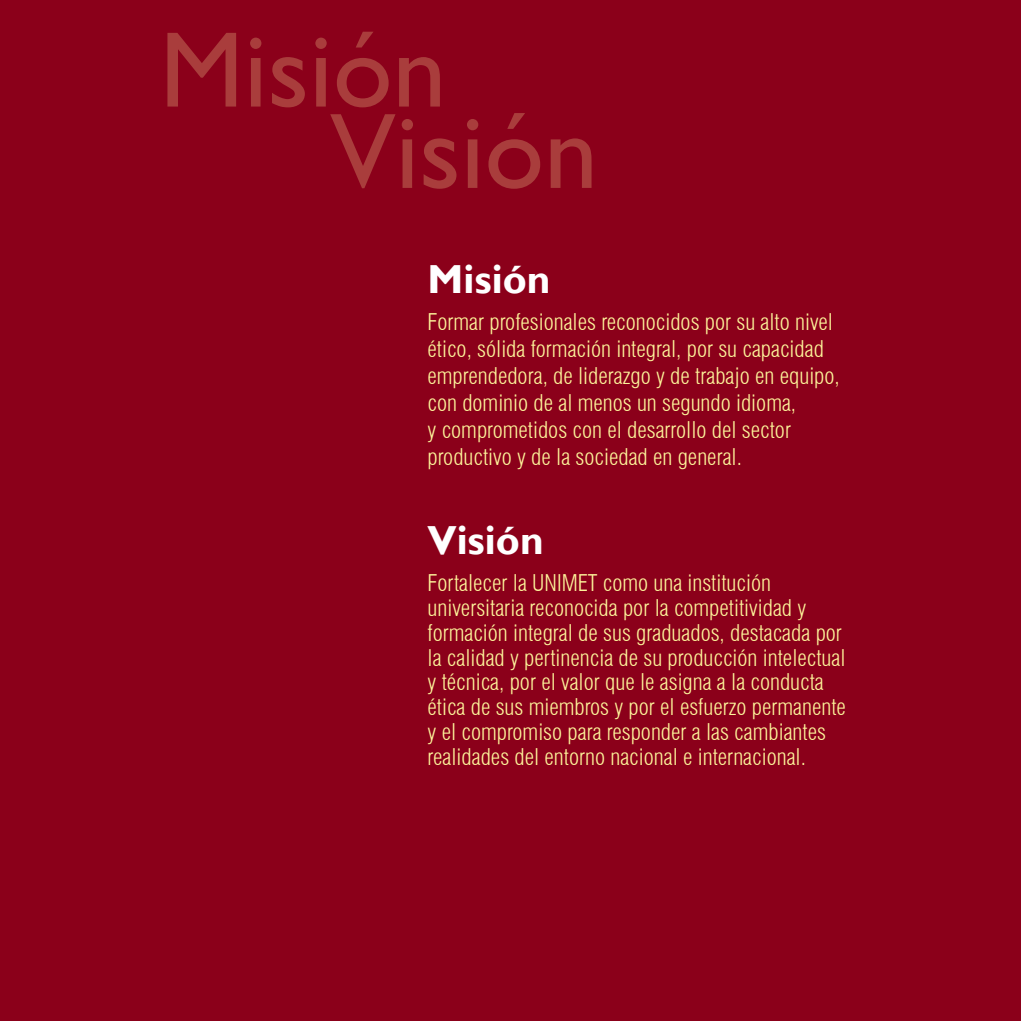
<style>
.page{position:relative;width:1021px;height:1021px;background:#fff}
.page>*{position:absolute;margin:0;border:0;box-sizing:border-box;transform-origin:0 0}
.t1{font:108px/81.2px "Gill Sans";color:#a93d3c}
.t2{font:700 40.5px "Gill Sans";color:#fff}
.t3{font:300 condensed 22.5px/24.8px "Swiss 721 BT";color:#fdf49a}
</style>
<div class="page">
<div style="left:0;top:0;width:1020px;height:1020px;background:#8b001a"></div>
<h1 class="t1" style="left:330px;top:32px;width:269px;text-indent:-171px">Misión<br>Visión</h1>
<h2 class="t2" style="left:427px;top:255px;width:124px">Misión</h2>
<p class="t3" style="left:427px;top:308px;width:414px;line-height:27px">Formar profesionales reconocidos por su alto nivel ético, sólida formación integral, por su capacidad emprendedora, de liderazgo y de trabajo en equipo, con dominio de al menos un segundo idioma,<br>y comprometidos con el desarrollo del sector productivo y de la sociedad en general.</p>
<h2 class="t2" style="left:427px;top:516px;width:118px">Visión</h2>
<p class="t3" style="left:427px;top:571px;width:420px">Fortalecer la UNIMET como una institución universitaria reconocida por la competitividad y formación integral de sus graduados, destacada por la calidad y pertinencia de su producción intelectual y técnica, por el valor que le asigna a la conducta ética de sus miembros y por el esfuerzo permanente y el compromiso para responder a las cambiantes realidades del entorno nacional e internacional.</p>
</div>
